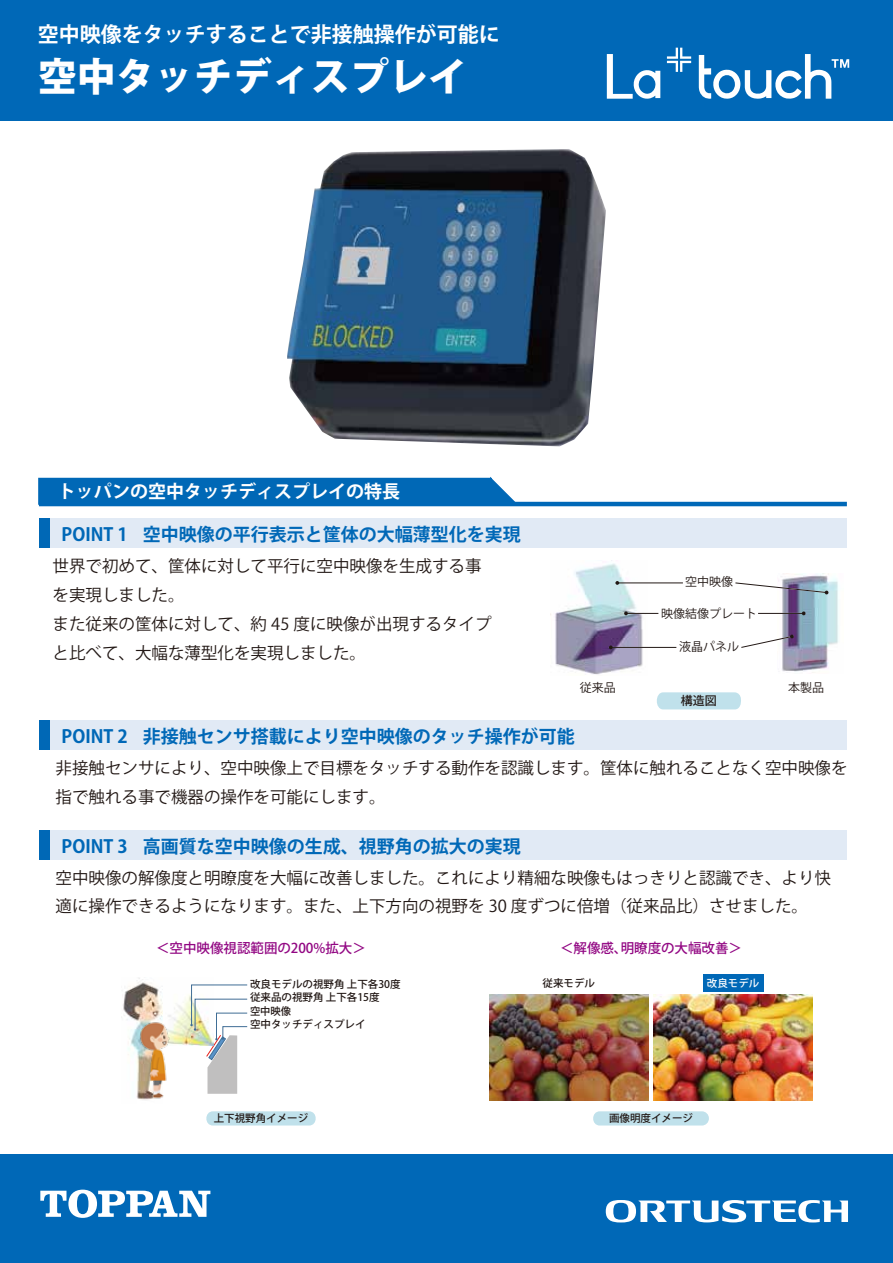
<style>
.page{position:relative;width:893px;height:1263px;background:#fff}
.page>*{position:absolute;margin:0;border:0;box-sizing:border-box;transform-origin:0 0}
.t1{font:800 39px "Koz Go Pro";color:#fff}
.t2{font:700 21px "Koz Go Pro";color:#fff}
.t3{font:700 18px "Koz Go Pro";color:#0068b7}
.t4{font:700 18px "Koz Go Pro";color:#fff}
.t5{font:16.5px/28.8px "Koz Go Pro";color:#221815}
.t6{font:500 13.5px "Koz Go Pro";color:#920783}
.t7{font:12px "Koz Go Pro";color:#221815}
.t8{font:500 12px "Koz Go Pro";color:#221815}
.t9{font:500 10.5px "Koz Go Pro";color:#221815}
.t10{font:500 10.5px "Koz Go Pro";color:#fff}
</style>
<div class="page">
<div style="left:39px;top:518px;width:808px;height:30px;background:#e1eaf5"></div>
<div style="left:0;top:1154px;width:893px;height:109px;background:#0068b7"></div>
<div style="left:0;top:0;width:893px;height:120px;background:#0068b7"></div>
<div style="left:38px;top:478px;width:453px;height:27px;background:#0068b6"></div>
<svg style="left:489px;top:477px;width:31px;height:25px"></svg>
<hr style="left:39px;top:502px;width:808px;height:4px;background:#0068b7">
<img style="left:554px;top:560px;width:94px;height:115px">
<img style="left:777px;top:573px;width:62px;height:100px">
<hr style="left:617px;top:583px;width:66px;height:1px;background:#221815">
<svg style="left:615px;top:581px;width:4px;height:4px"></svg>
<svg style="left:735px;top:582px;width:94px;height:12px"></svg>
<hr style="left:626px;top:613px;width:32px;height:1px;background:#221815">
<svg style="left:624px;top:611px;width:4px;height:4px"></svg>
<hr style="left:758px;top:613px;width:46px;height:1px;background:#221815">
<svg style="left:802px;top:611px;width:4px;height:4px"></svg>
<svg style="left:741px;top:634px;width:53px;height:14px"></svg>
<hr style="left:611px;top:647px;width:65px;height:1px;background:#221815">
<svg style="left:609px;top:645px;width:4px;height:4px"></svg>
<div style="left:39px;top:518px;width:11px;height:30px;background:#0068b6"></div>
<svg style="left:657px;top:692px;width:84px;height:17px"></svg>
<svg style="left:593px;top:1111px;width:116px;height:14px;background:#c3e2eb"></svg>
<svg style="left:206px;top:1111px;width:110px;height:14px;background:#c3e2eb"></svg>
<img style="left:489px;top:995px;width:160px;height:106px">
<img style="left:653px;top:995px;width:160px;height:106px">
<div style="left:703px;top:975px;width:60px;height:17px;background:#0068b7"></div>
<svg style="left:40px;top:1189px;width:170px;height:29px"></svg>
<svg style="left:606px;top:1200px;width:242px;height:22px"></svg>
<div style="left:39px;top:720px;width:808px;height:30px;background:#e1eaf5"></div>
<div style="left:39px;top:720px;width:11px;height:30px;background:#0068b6"></div>
<div style="left:39px;top:830px;width:808px;height:29px;background:#e1eaf5"></div>
<div style="left:39px;top:830px;width:11px;height:29px;background:#0068b6"></div>
<svg style="left:667px;top:48px;width:24px;height:24px"></svg>
<svg style="left:607px;top:54px;width:53px;height:45px"></svg>
<svg style="left:699px;top:54px;width:150px;height:45px"></svg>
<img style="left:162px;top:995px;width:28px;height:51px">
<img style="left:123px;top:978px;width:39px;height:77px">
<img style="left:136px;top:1018px;width:37px;height:82px">
<svg style="left:190px;top:984px;width:58px;height:110px"></svg>
<img style="left:287px;top:149px;width:319px;height:297px">
<p class="t2" style="left:38px;top:20px;width:463px">空中映像をタッチすることで非接触操作が可能に</p>
<h1 class="t1" style="left:38px;top:51px;width:430px">空中タッチディスプレイ</h1>
<p class="t4" style="left:58px;top:480px;width:343px">トッパンの空中タッチディスプレイの特長</p>
<p class="t3" style="left:62px;top:522px;width:461px">POINT 1 空中映像の平行表示と筐体の大幅薄型化を実現</p>
<p class="t5" style="left:53px;top:552px;width:440px">世界で初めて、筐体に対して平行に空中映像を生成する事を実現しました。<br>また従来の筐体に対して、約 45 度に映像が出現するタイプと比べて、大幅な薄型化を実現しました。</p>
<p class="t7" style="left:685px;top:574px;width:49px">空中映像</p>
<p class="t7" style="left:661px;top:605px;width:97px">映像結像プレート</p>
<p class="t7" style="left:679px;top:639px;width:61px">液晶パネル</p>
<p class="t7" style="left:580px;top:680px;width:37px">従来品</p>
<p class="t7" style="left:788px;top:680px;width:37px">本製品</p>
<p class="t8" style="left:681px;top:693px;width:37px">構造図</p>
<p class="t3" style="left:62px;top:725px;width:515px">POINT 2 非接触センサ搭載により空中映像のタッチ操作が可能</p>
<p class="t5" style="left:56px;top:754px;width:794px">非接触センサにより、空中映像上で目標をタッチする動作を認識します。筐体に触れることなく空中映像を指で触れる事で機器の操作を可能にします。</p>
<p class="t3" style="left:62px;top:834px;width:461px">POINT 3 高画質な空中映像の生成、視野角の拡大の実現</p>
<p class="t5" style="left:56px;top:863px;width:777px">空中映像の解像度と明瞭度を大幅に改善しました。これにより精細な映像もはっきりと認識でき、より快適に操作できるようになります。また、上下方向の視野を 30 度ずつに倍増（従来品比）させました。</p>
<p class="t6" style="left:560px;top:940px;width:183px">＜解像感、明瞭度の大幅改善＞</p>
<p class="t6" style="left:156px;top:940px;width:211px">＜空中映像視認範囲の200%拡大＞</p>
<p class="t9" style="left:250px;top:977px;width:152px">改良モデルの視野角上下各30度</p>
<p class="t9" style="left:250px;top:991px;width:131px">従来品の視野角上下各15度</p>
<p class="t9" style="left:250px;top:1004px;width:43px">空中映像</p>
<p class="t9" style="left:250px;top:1018px;width:117px">空中タッチディスプレイ</p>
<p class="t9" style="left:214px;top:1112px;width:96px">上下視野角イメージ</p>
<p class="t9" style="left:543px;top:976px;width:54px">従来モデル</p>
<p class="t10" style="left:707px;top:976px;width:54px">改良モデル</p>
<p class="t9" style="left:609px;top:1112px;width:85px">画像明度イメージ</p>
</div>
